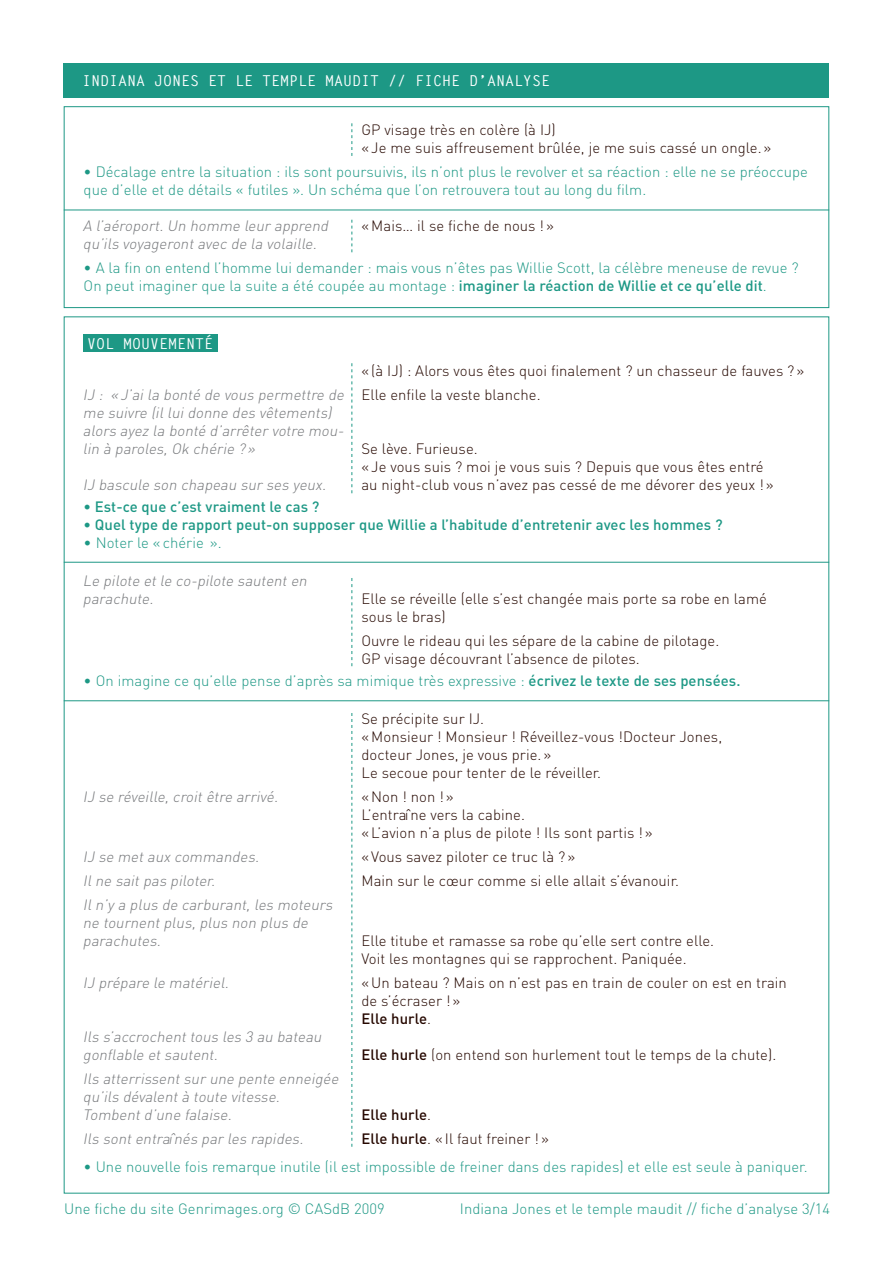
<style>
.page{position:relative;width:893px;height:1263px;background:#fff}
.page>*{position:absolute;margin:0;border:0;box-sizing:border-box;transform-origin:0 0}
.t1{font:700 15px "Letter Gothic Std";color:#fff}
.t2{font:300 14.85px/18px "DIN";letter-spacing:.005em;color:#260800}
.t3{font:300 14.85px/18px "DIN";letter-spacing:.005em;color:#1d9885}
.t4{font:italic 300 14.85px/18px "DIN";color:#76787b}
.t5{font:500 14.85px "DIN";letter-spacing:.005em;color:#1d9885}
.t6{font:500 14.85px/24px "DIN";letter-spacing:.005em;color:#260800}
.s1{font-weight:500}
.s2{font-weight:300}
</style>
<div class="page">
<div style="left:64px;top:64px;width:765px;height:34px;background:#1d9885"></div>
<div style="left:84px;top:334px;width:134px;height:17px;background:#1d9885"></div>
<div style="left:64px;top:106px;width:765px;height:202px;border:1px solid #1d9885"></div>
<svg style="left:351px;top:123px;width:1px;height:33px"></svg>
<svg style="left:351px;top:220px;width:1px;height:32px"></svg>
<svg style="left:351px;top:363px;width:1px;height:130px"></svg>
<svg style="left:351px;top:578px;width:1px;height:88px"></svg>
<svg style="left:351px;top:713px;width:1px;height:434px"></svg>
<hr style="left:64px;top:210px;width:765px;height:1px;background:#1d9885">
<hr style="left:64px;top:562px;width:765px;height:1px;background:#1d9885">
<hr style="left:64px;top:700px;width:765px;height:1px;background:#1d9885">
<p class="t1" style="left:82px;top:71px;width:470px">INDIANA JONES ET LE TEMPLE MAUDIT // FICHE D’ANALYSE</p>
<p class="t2" style="left:361px;top:121px;width:411px">GP visage très en colère (à IJ)<br>« Je me suis affreusement brûlée, je me suis cassé un ongle. »</p>
<p class="t3" style="left:84px;top:163px;width:726px">• Décalage entre la situation : ils sont poursuivis, ils n’ont plus le revolver et sa réaction : elle ne se préoccupe que d’elle et de détails « futiles ». Un schéma que l’on retrouvera tout au long du film.</p>
<p class="t4" style="left:83px;top:217px;width:250px">A l’aéroport.Un homme leur apprend qu’ils voyagerontavec de la volaille.</p>
<p class="t2" style="left:361px;top:217px;width:194px">«Mais… il se fiche de nous ! »</p>
<p class="t3" style="left:84px;top:259px;width:717px">• A la fin on entend l’homme lui demander : mais vous n’êtes pas Willie Scott, la célèbre meneuse de revue ?<br>On peut imaginer que la suite a été coupée au montage : <span class="s1">imaginer la réaction de Willie et ce qu’elle dit</span>.</p>
<p class="t1" style="left:87px;top:334px;width:127px">VOL MOUVEMENTÉ</p>
<p class="t4" style="left:83px;top:386px;width:266px">IJ : « J’aila bonté de vous permettre de me suivre (illuidonne des vêtements) alors ayez la bonté d’arrêter votre mou&shy;lin à paroles,Ok chérie ? »</p>
<p class="t4" style="left:83px;top:476px;width:248px">IJ bascule son chapeau sur ses yeux.</p>
<p class="t2" style="left:361px;top:359px;width:444px;line-height:24px">« (à IJ) : Alors vous êtes quoi finalement ? un chasseur de fauves ? »<br>Elle enfile la veste blanche.</p>
<p class="t2" style="left:361px;top:440px;width:414px">Se lève. Furieuse.<br>« Je vous suis ? moi je vous suis ? Depuis que vous êtes entré au night-club vous n’avez pas cessé de me dévorer des yeux ! »</p>
<p class="t5" style="left:84px;top:497px;width:237px">• Est-ce que c’est vraiment le cas ?</p>
<p class="t5" style="left:84px;top:515px;width:640px">• Quel type de rapport peut-on supposer que Willie a l’habitude d’entretenir avec les hommes ?</p>
<p class="t3" style="left:84px;top:533px;width:140px">• Noter le « chérie ».</p>
<p class="t4" style="left:83px;top:572px;width:229px">Le pilote etle co-pilote sautenten parachute.</p>
<p class="t2" style="left:361px;top:590px;width:407px">Elle se réveille (elle s’est changée mais porte sa robe en lamé sous le bras)</p>
<p class="t2" style="left:361px;top:632px;width:359px">Ouvre le rideau qui les sépare de la cabine de pilotage.<br>GP visage découvrant l’absence de pilotes.</p>
<p class="t3" style="left:84px;top:671px;width:658px">• On imagine ce qu’elle pense d’après sa mimique très expressive : <span class="s1">écrivez le texte de ses pensées.</span></p>
<p class="t4" style="left:83px;top:788px;width:200px">IJ se réveille,croitêtre arrivé.</p>
<p class="t4" style="left:83px;top:845px;width:254px;line-height:24px">IJ se metaux commandes.<br>Ilne saitpas piloter.<br>Iln’y a plus de carburant,les moteurs</p>
<p class="t4" style="left:83px;top:914px;width:230px">ne tournentplus,plus non plus de parachutes.</p>
<p class="t4" style="left:83px;top:974px;width:150px">IJ prépare le matériel.</p>
<p class="t4" style="left:83px;top:1028px;width:243px">Ils s’accrochenttous les 3 au bateau gonflable etsautent.</p>
<p class="t4" style="left:83px;top:1070px;width:260px">Ils atterrissentsur une pente enneigée qu’ils dévalentà toute vitesse.<br>Tombentd’une falaise.</p>
<p class="t4" style="left:83px;top:1130px;width:225px">Ils sontentraînés par les rapides.</p>
<p class="t2" style="left:361px;top:710px;width:362px">Se précipite sur IJ.<br>«Monsieur ! Monsieur ! Réveillez-vous !Docteur Jones, docteur Jones, je vous prie. »<br>Le secoue pour tenter de le réveiller.</p>
<p class="t2" style="left:361px;top:788px;width:293px">«Non ! non !»<br>L’entraîne vers la cabine.<br>«L’avion n’a plus de pilote ! Ils sont partis ! »</p>
<p class="t2" style="left:361px;top:845px;width:319px;line-height:24px">« Vous savez piloter ce truc là ? »<br>Main sur le cœur comme si elle allait s’évanouir.</p>
<p class="t2" style="left:361px;top:932px;width:354px">Elle titube et ramasse sa robe qu’elle sert contre elle.<br>Voit les montagnes qui se rapprochent. Paniquée.</p>
<p class="t2" style="left:361px;top:974px;width:427px">«Un bateau ? Mais on n’est pas en train de couler on est en train de s’écraser ! »<br><span class="s1">Elle hurle</span>.</p>
<p class="t2" style="left:361px;top:1046px;width:416px"><span class="s1">Elle hurle</span> (on entend son hurlement tout le temps de la chute).</p>
<p class="t6" style="left:361px;top:1102px;width:189px">Elle hurle<span class="s2">.<br></span>Elle hurle<span class="s2">. « Il faut freiner ! »</span></p>
<p class="t3" style="left:84px;top:1157px;width:725px">• Une nouvelle fois remarque inutile (il est impossible de freiner dans des rapides) et elle est seule à paniquer.</p>
<p class="t3" style="left:64px;top:1200px;width:322px">Une fiche du site Genrimages.org © CASdB 2009</p>
<p class="t3" style="left:460px;top:1200px;width:372px">Indiana Jones et le temple maudit // fiche d’analyse 3/14</p>
</div>
